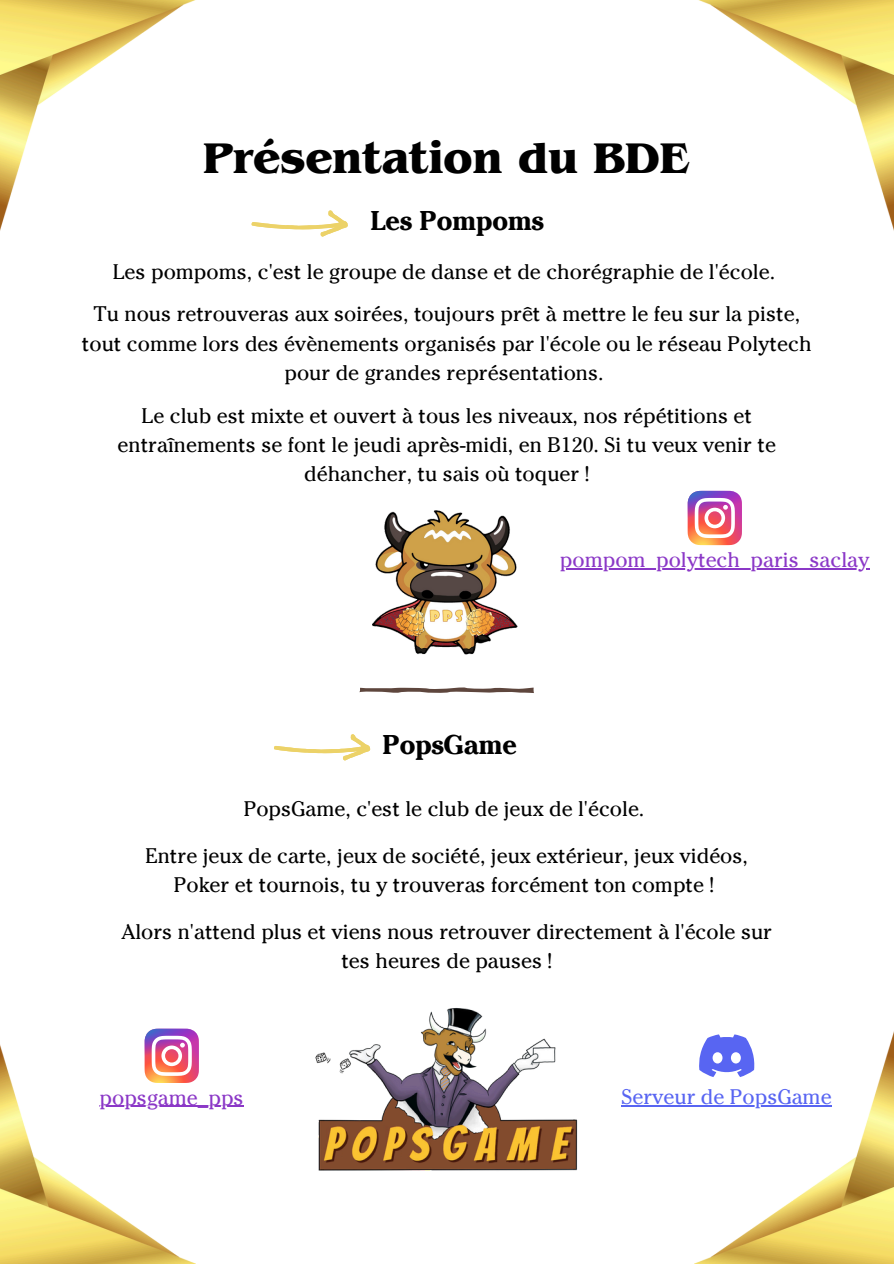
<style>
.page{position:relative;width:894px;height:1264px;background:#fff}
.page>*{position:absolute;margin:0;border:0;box-sizing:border-box;transform-origin:0 0}
.t1{font:700 45px "Benguiat Pro ITC";color:#000}
.t2{font:700 27px "Cheltenham Pro";color:#000}
.t3{font:21px/29.2px "Cheltenham Pro";color:#000;text-align:center}
.t4{font:21px "Cheltenham Pro";color:#8b38c7}
.t5{font:21px "Cheltenham Pro";color:#5865f2}
</style>
<div class="page">
<img style="left:698px;top:0;width:195px;height:227px">
<img style="left:0;top:0;width:196px;height:231px">
<img style="left:694px;top:1035px;width:199px;height:228px">
<img style="left:0;top:1044px;width:196px;height:219px">
<img style="left:372px;top:510px;width:146px;height:144px">
<img style="left:315px;top:1008px;width:263px;height:163px">
<svg style="left:251px;top:211px;width:97px;height:25px"></svg>
<svg style="left:687px;top:491px;width:54px;height:54px"></svg>
<svg style="left:274px;top:734px;width:96px;height:26px"></svg>
<svg style="left:144px;top:1028px;width:55px;height:54px"></svg>
<hr style="left:100px;top:1105px;width:98px;height:1px;background:#8b38c7">
<hr style="left:198px;top:1105px;width:45px;height:1px;background:#8b38c7">
<hr style="left:621px;top:1105px;width:210px;height:1px;background:#5865f2">
<svg style="left:359px;top:687px;width:175px;height:6px"></svg>
<svg style="left:699px;top:1034px;width:55px;height:43px"></svg>
<hr style="left:559px;top:568px;width:310px;height:1px;background:#8b38c7">
<p class="t1" style="left:203px;top:142px;width:487px">Présentation du BDE</p>
<p class="t2" style="left:370px;top:211px;width:175px">Les Pompoms</p>
<h2 class="t3" style="left:113px;top:260px;width:663px">Les pompoms, c'est le groupe de danse et de chorégraphie de l'école.</h2>
<p class="t3" style="left:82px;top:302px;width:731px">Tu nous retrouveras aux soirées, toujours prêt à mettre le feu sur la piste, tout comme lors des évènements organisés par l'école ou le réseau Polytech pour de grandes représentations.</p>
<p class="t3" style="left:118px;top:404px;width:659px">Le club est mixte et ouvert à tous les niveaux, nos répétitions et entraînements se font le jeudi après-midi, en B120. Si tu veux venir te déhancher, tu sais où toquer !</p>
<p class="t4" style="left:559px;top:552px;width:311px">pompom_polytech_paris_saclay</p>
<p class="t2" style="left:382px;top:735px;width:136px">PopsGame</p>
<p class="t3" style="left:244px;top:797px;width:402px">PopsGame, c'est le club de jeux de l'école.</p>
<p class="t3" style="left:145px;top:844px;width:603px">Entre jeux de carte, jeux de société, jeux extérieur, jeux vidéos,<br>Poker et tournois, tu y trouveras forcément ton compte !</p>
<p class="t3" style="left:121px;top:920px;width:652px">Alors n'attend plus et viens nous retrouver directement à l'école sur tes heures de pauses !</p>
<p class="t4" style="left:100px;top:1089px;width:145px">popsgame_pps</p>
<p class="t5" style="left:621px;top:1089px;width:211px">Serveur de PopsGame</p>
</div>
